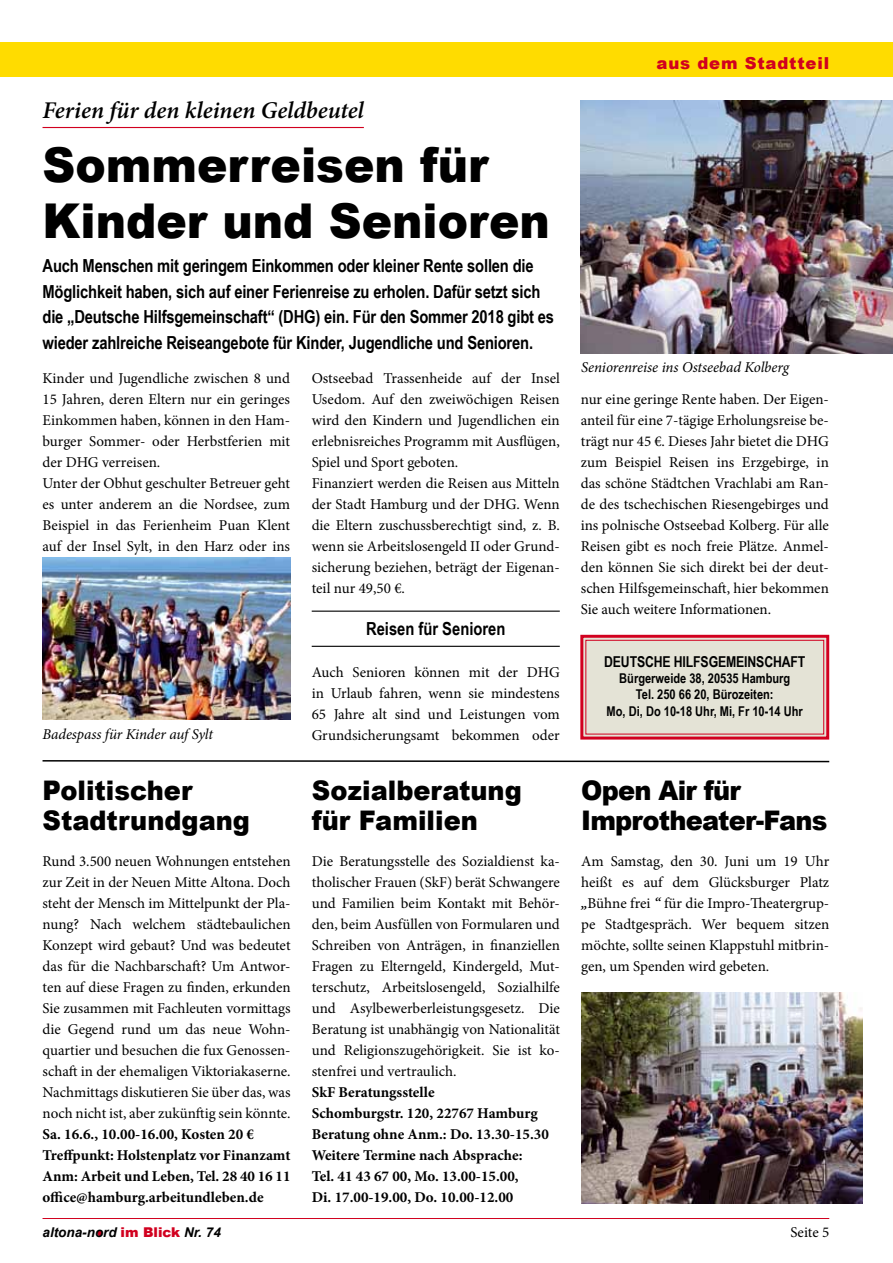
<style>
.page{position:relative;width:893px;height:1263px;background:#fff}
.page>*{position:absolute;margin:0;border:0;box-sizing:border-box;transform-origin:0 0}
.t1{font:900 48px/55.5px "Arial";color:#000;scale:.95 1}
.t2{font:900 27px/30px "Arial";color:#000;scale:.95 1}
.t3{font:900 27px/30px "Arial";letter-spacing:-.03em;color:#000;scale:.95 1}
.t4{font:italic 600 24px "Minion Pro";color:#000}
.t5{font:700 18px/25.5px "Arial Narrow";letter-spacing:-.01em;color:#000}
.t6{font:900 16.5px "Arial";letter-spacing:.05em;color:#d1001f}
.t7{font:15px/21px "Minion Pro";letter-spacing:-.005em;color:#000;text-align:justify}
.t8{font:700 15px/21px "Minion Pro";color:#000}
.t9{font:italic 15px "Minion Pro";letter-spacing:-.005em;color:#000}
.t10{font:700 15px "Arial Narrow";letter-spacing:-.01em;color:#000}
.t11{font:700 13.5px/16.2px "Arial Narrow";color:#000;text-align:center}
.t12{font:italic 700 13.5px "Arial";color:#000}
.s1{font-weight:600;font-style:italic}
.s2{font-weight:900;font-style:normal;color:#d1001f}
</style>
<div class="page">
<svg style="left:97px;top:1230px;width:5px;height:6px"></svg>
<hr style="left:43px;top:1218px;width:786px;height:1px;background:#d1001f">
<div style="left:0;top:43px;width:893px;height:34px;background:#ffdc00"></div>
<hr style="left:312px;top:611px;width:248px;height:1px;background:#000">
<hr style="left:312px;top:646px;width:248px;height:1px;background:#000">
<svg style="left:580px;top:634px;width:250px;height:106px;background:#e2cbc3"></svg>
<div style="left:585px;top:640px;width:239px;height:94px;border:1px solid #d1001f"></div>
<hr style="left:43px;top:127px;width:321px;height:1px;background:#d1001f">
<img style="left:580px;top:101px;width:313px;height:252px">
<img style="left:43px;top:558px;width:248px;height:161px">
<img style="left:581px;top:992px;width:281px;height:211px">
<svg style="left:42px;top:760px;width:788px;height:3px"></svg>
<h3 class="t4" style="left:43px;top:94px;width:323px">Ferien für den kleinen Geldbeutel</h3>
<h1 class="t1" style="left:43px;top:136px;width:536px">Sommerreisen für<br>Kinder und Senioren</h1>
<p class="t5" style="left:43px;top:252px;width:513px">Auch Menschen mit geringem Einkommen oder kleiner Rente sollen die Möglichkeit haben, sich auf einer Ferienreise zu erholen. Dafür setzt sich die „Deutsche Hilfsgemeinschaft“ (DHG) ein. Für den Sommer 2018 gibt es wieder zahlreiche Reiseangebote für Kinder, Jugendliche und Senioren.</p>
<p class="t7" style="left:43px;top:368px;width:249px;text-align:left">Kinder und Jugendliche zwischen 8 und 15 Jahren, deren Eltern nur ein geringes Einkommen haben, können in den Ham&shy;burger Sommer- oder Herbstferien mit der DHG verreisen.<br>Unter der Obhut geschulter Betreuer geht es unter anderem an die Nordsee, zum Beispiel in das Ferienheim Puan Klent auf der Insel Sylt, in den Harz oder ins</p>
<p class="t7" style="left:312px;top:368px;width:250px;text-align:left">Ostseebad Trassenheide auf der Insel Usedom. Auf den zweiwöchigen Reisen wird den Kindern und Jugendlichen ein erlebnisreiches Programm mit Ausflügen, Spiel und Sport geboten.<br>Finanziert werden die Reisen aus Mitteln der Stadt Hamburg und der DHG. Wenn die Eltern zuschussberechtigt sind, z. B. wenn sie Arbeitslosengeld II oder Grund&shy;sicherung beziehen, beträgt der Eigenan&shy;teil nur 49,50 €.</p>
<p class="t5" style="left:366px;top:615px;width:141px">Reisen für Senioren</p>
<p class="t7" style="left:312px;top:662px;width:250px">Auch Senioren können mit der DHG in Urlaub fahren, wenn sie mindestens 65 Jahre alt sind und Leistungen vom Grundsicherungsamt bekommen oder</p>
<p class="t9" style="left:43px;top:723px;width:172px">Badespass für Kinder auf Sylt</p>
<h2 class="t2" style="left:43px;top:774px;width:220px">Politischer<br>Stadtrundgang</h2>
<h2 class="t2" style="left:312px;top:775px;width:222px">Sozialberatung für Familien</h2>
<p class="t7" style="left:312px;top:851px;width:250px">Die Beratungsstelle des Sozialdienst ka&shy;tholischer Frauen (SkF) berät Schwangere und Familien beim Kontakt mit Behör&shy;den, beim Ausfüllen von Formularen und Schreiben von Anträgen, in finanziellen Fragen zu Elterngeld, Kindergeld, Mut&shy;terschutz, Arbeitslosengeld, Sozialhilfe und Asylbewerberleistungsgesetz. Die Beratung ist unabhängig von Nationalität und Religionszugehörigkeit. Sie ist ko&shy;stenfrei und vertraulich.</p>
<p class="t8" style="left:312px;top:1082px;width:238px">SkF Beratungsstelle<br>Schomburgstr. 120, 22767 Hamburg<br>Beratung ohne Anm.: Do. 13.30-15.30<br>Weitere Termine nach Absprache:<br>Tel. 41 43 67 00, Mo. 13.00-15.00,<br>Di. 17.00-19.00, Do. 10.00-12.00</p>
<p class="t7" style="left:43px;top:851px;width:250px">Rund 3.500 neuen Wohnungen entstehen zur Zeit in der Neuen Mitte Altona. Doch steht der Mensch im Mittelpunkt der Pla&shy;nung? Nach welchem städtebaulichen Konzept wird gebaut? Und was bedeutet das für die Nachbarschaft? Um Antwor&shy;ten auf diese Fragen zu finden, erkunden Sie zusammen mit Fachleuten vormittags die Gegend rund um das neue Wohn&shy;quartier und besuchen die fux Genossen&shy;schaft in der ehemaligen Viktoriakaserne.<br>Nachmittags diskutieren Sie über das, was noch nicht ist, aber zukünftig sein könnte.</p>
<p class="t8" style="left:43px;top:1124px;width:250px">Sa. 16.6., 10.00-16.00, Kosten 20 € Treffpunkt: Holstenplatz vor Finanzamt Anm: Arbeit und Leben, Tel. 28 40 16 11 office@hamburg.arbeitundleben.de</p>
<p class="t6" style="left:657px;top:51px;width:174px">aus dem Stadtteil</p>
<p class="t9" style="left:581px;top:357px;width:210px">Seniorenreise ins Ostseebad Kolberg</p>
<p class="t7" style="left:581px;top:389px;width:250px">nur eine geringe Rente haben. Der Eigen&shy;anteil für eine 7-tägige Erholungsreise be&shy;trägt nur 45 €. Dieses Jahr bietet die DHG zum Beispiel Reisen ins Erzgebirge, in das schöne Städtchen Vrachlabi am Ran&shy;de des tschechischen Riesengebirges und ins polnische Ostseebad Kolberg. Für alle Reisen gibt es noch freie Plätze. Anmel&shy;den können Sie sich direkt bei der deut&shy;schen Hilfsgemeinschaft, hier bekommen Sie auch weitere Informationen.</p>
<p class="t10" style="left:604px;top:650px;width:170px">Deutsche Hilfsgemeinschaf</p>
<p class="t10" style="left:798px;top:650px;width:9px">t</p>
<p class="t11" style="left:607px;top:670px;width:198px">Bürgerweide 38, 20535 Hamburg<br>Tel. 250 66 20, Bürozeiten:<br>Mo, Di, Do 10-18 Uhr, Mi, Fr 10-14 Uhr</p>
<h2 class="t3" style="left:581px;top:775px;width:261px">Open Air für<br>Improtheater-Fans</h2>
<p class="t7" style="left:581px;top:851px;width:250px">Am Samstag, den 30. Juni um 19 Uhr heißt es auf dem Glücksburger Platz <span class="s1">„</span>Bühne frei <span class="s1">“</span> für die Impro-Theatergrup&shy;pe Stadtgespräch. Wer bequem sitzen möchte, sollte seinen Klappstuhl mitbrin&shy;gen, um Spenden wird gebeten.</p>
<p class="t12" style="left:43px;top:1223px;width:180px">altona-nord <span class="s2">im Blick</span> Nr. 74</p>
<p class="t7" style="left:790px;top:1222px;width:40px">Seite 5</p>
</div>
